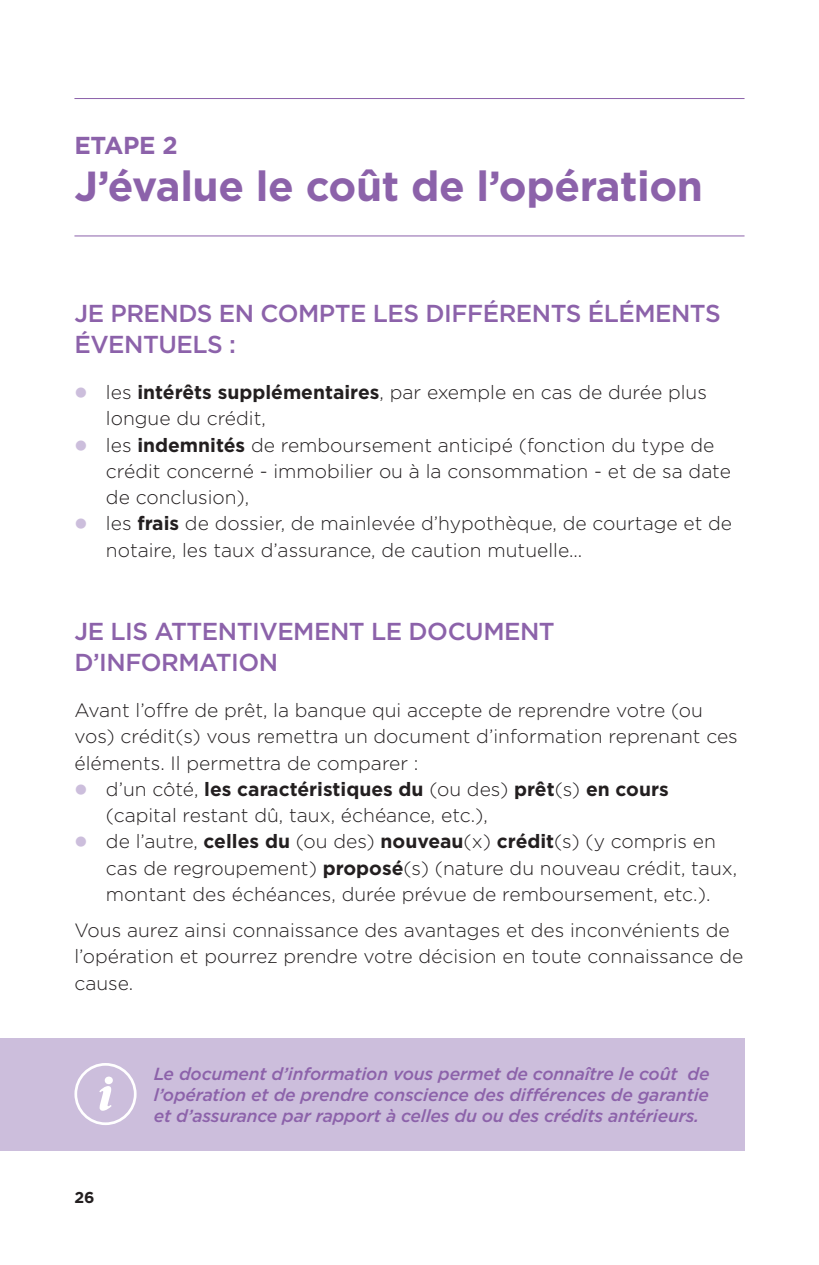
<style>
.page{position:relative;width:819px;height:1265px;background:#fff}
.page>*{position:absolute;margin:0;border:0;box-sizing:border-box;transform-origin:0 0}
.H2-Rubriques{font:700 42px "Gotham";letter-spacing:-.01em;color:#8c62aa}
.H3_-_sous-rubriques{font:500 24.5px/31.5px "Gotham";letter-spacing:-.02em;color:#8c62aa}
.H2-Rubriques-2{font:700 24.5px "Gotham";letter-spacing:-.01em;color:#8c62aa}
.t1{font:300 19.25px/26.2px "Gotham";color:#231f20}
.Texte_info{font:italic 500 17.5px/21px "Gotham";letter-spacing:-.01em;color:#8c62aa;text-align:justify}
.t2{font:700 15.75px "Gotham";color:#231f20}
.s1{font-weight:700}
</style>
<div class="page">
<div style="left:0;top:1038px;width:744px;height:112px;background:#ccbedc"></div>
<div style="left:74px;top:1063px;width:63px;height:62px;border:3px solid #fff;border-radius:50%"></div>
<svg style="left:99px;top:1077px;width:14px;height:34px"></svg>
<hr style="left:74px;top:98px;width:670px;height:1px;background:#8c62aa">
<hr style="left:74px;top:236px;width:670px;height:1px;background:#8c62aa">
<h2 class="H2-Rubriques-2" style="left:74px;top:129px;width:105px">ETAPE 2</h2>
<h2 class="H2-Rubriques" style="left:74px;top:158px;width:630px">J’évalue le coût de l’opération</h2>
<h3 class="H3_-_sous-rubriques" style="left:74px;top:297px;width:647px">JE PRENDS EN COMPTE LES DIFFÉRENTS ÉLÉMENTS<br>ÉVENTUELS :</h3>
<p class="t1" style="left:106px;top:379px;width:602px">les <span class="s1">intérêts supplémentaires</span>, par exemple en cas de durée plus longue du crédit,</p>
<p class="t1" style="left:106px;top:431px;width:626px">les <span class="s1">indemnités</span> de remboursement anticipé (fonction du type de crédit concerné - immobilier ou à la consommation - et de sa date de conclusion),</p>
<p class="t1" style="left:106px;top:510px;width:627px">les <span class="s1">frais</span> de dossier, de mainlevée d’hypothèque, de courtage et de notaire, les taux d’assurance, de caution mutuelle...</p>
<h3 class="H3_-_sous-rubriques" style="left:74px;top:615px;width:482px">JE LIS ATTENTIVEMENT LE DOCUMENT<br>D’INFORMATION</h3>
<p class="t1" style="left:74px;top:697px;width:665px">Avant l’offre de prêt, la banque qui accepte de reprendre votre (ou vos) crédit(s) vous remettra un document d’information reprenant ces éléments. Il permettra de comparer :</p>
<p class="t1" style="left:106px;top:775px;width:564px">d’un côté, <span class="s1">les caractéristiques du</span> (ou des) <span class="s1">prêt</span>(s) <span class="s1">en cours </span>(capital restant dû, taux, échéance, etc.),</p>
<p class="t1" style="left:106px;top:828px;width:632px">de l’autre, <span class="s1">celles du</span> (ou des) <span class="s1">nouveau</span>(x) <span class="s1">crédit</span>(s) (y compris en cas de regroupement) <span class="s1">proposé</span>(s) (nature du nouveau crédit, taux, montant des échéances, durée prévue de remboursement, etc.).</p>
<p class="t1" style="left:74px;top:917px;width:670px">Vous aurez ainsi connaissance des avantages et des inconvénients de l’opération et pourrez prendre votre décision en toute connaissance de cause.</p>
<p class="t2" style="left:74px;top:1187px;width:22px">26</p>
<p class="Texte_info" style="left:154px;top:1063px;width:557px">Le document d’information vous permet de connaître le coût de l’opération et de prendre conscience des différences de garantie et d’assurance par rapport à celles du ou des crédits antérieurs.</p>
</div>
